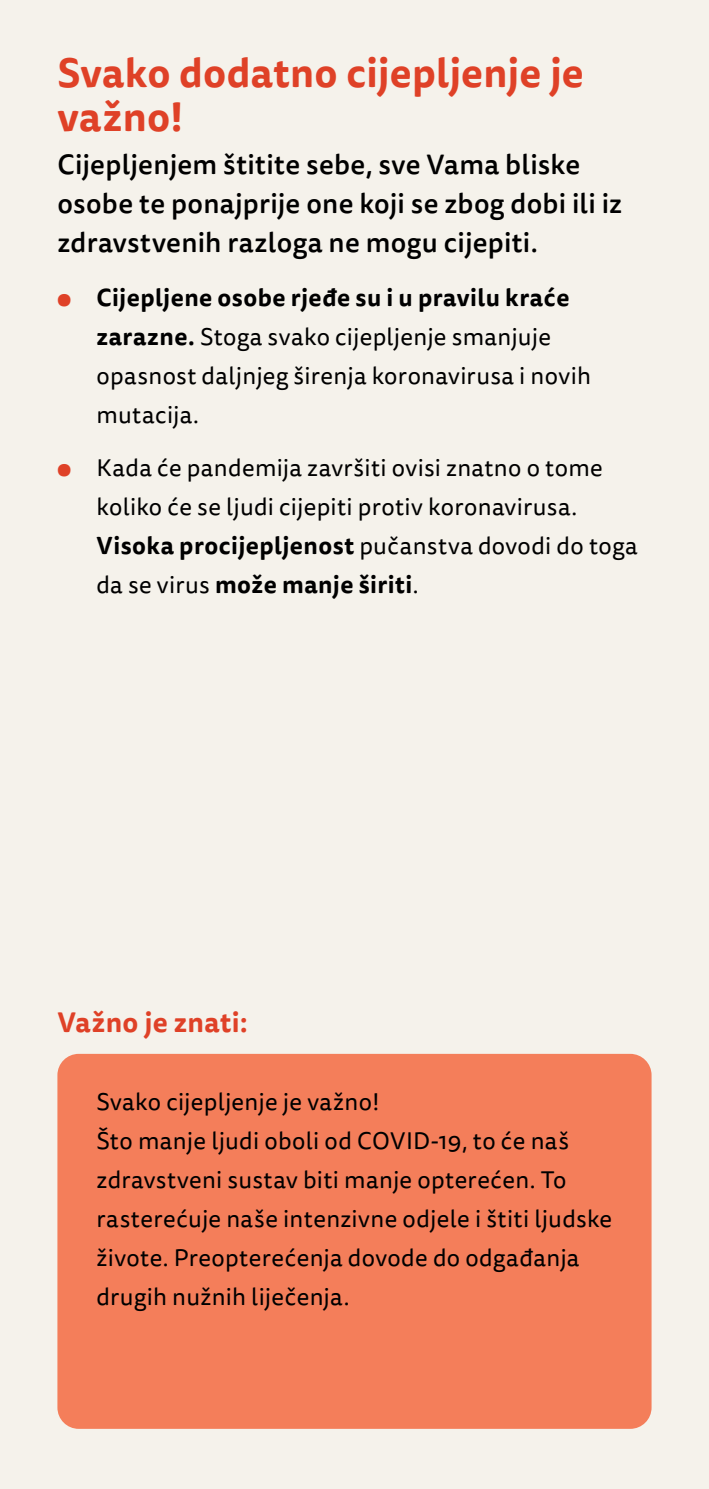
<style>
.page{position:relative;width:709px;height:1489px;background:#fff}
.page>*{position:absolute;margin:0;border:0;box-sizing:border-box;transform-origin:0 0}
.t1{font:700 40px/44px "Tisa Sans Pro";letter-spacing:.005em;color:#df4127}
.t2{font:500 27.5px/39px "Tisa Sans Pro";letter-spacing:.01em;color:#000}
.t3{font:700 27.5px "Tisa Sans Pro";letter-spacing:.01em;color:#df4127}
.t4{font:24px/39px "Tisa Sans Pro";letter-spacing:.015em;color:#000}
.s1{color:#df4127}
.s2{font-weight:700}
</style>
<div class="page">
<div style="left:0;top:0;width:709px;height:1488px;background:#f5f2eb"></div>
<div style="left:57px;top:1053px;width:594px;height:375px;background:#f47e5a;border-radius:21px"></div>
<h1 class="t1" style="left:57px;top:51px;width:528px">Svako dodatno cijepljenje je važno!</h1>
<p class="t2" style="left:57px;top:146px;width:566px">Cijepljenjem štitite sebe, sve Vama bliske osobe te ponajprije one koji se zbog dobi ili iz zdravstvenih razloga ne mogu cijepiti.</p>
<p class="t4" style="left:96px;top:278px;width:496px;text-indent:-39px"><span class="s1">●</span> <span class="s2">Cijepljene osobe rjeđe su i u pravilu kraće zarazne.</span> Stoga svako cijepljenje smanjuje opasnost daljnjeg širenja koronavirusa i novih mutacija.</p>
<p class="t4" style="left:96px;top:448px;width:543px;text-indent:-39px"><span class="s1">●</span> Kada će pandemija završiti ovisi znatno o tome koliko će se ljudi cijepiti protiv koronavirusa.<br><span class="s2">Visoka procijepljenost</span> pučanstva dovodi do toga da se virus <span class="s2">može manje širiti</span>.</p>
<p class="t3" style="left:57px;top:1002px;width:192px">Važno je znati:</p>
<p class="t4" style="left:96px;top:1083px;width:517px">Svako cijepljenje je važno!<br>Što manje ljudi oboli od COVID-19, to će naš zdravstveni sustav biti manje opterećen. To rasterećuje naše intenzivne odjele i štiti ljudske živote. Preopterećenja dovode do odgađanja drugih nužnih liječenja.</p>
</div>
